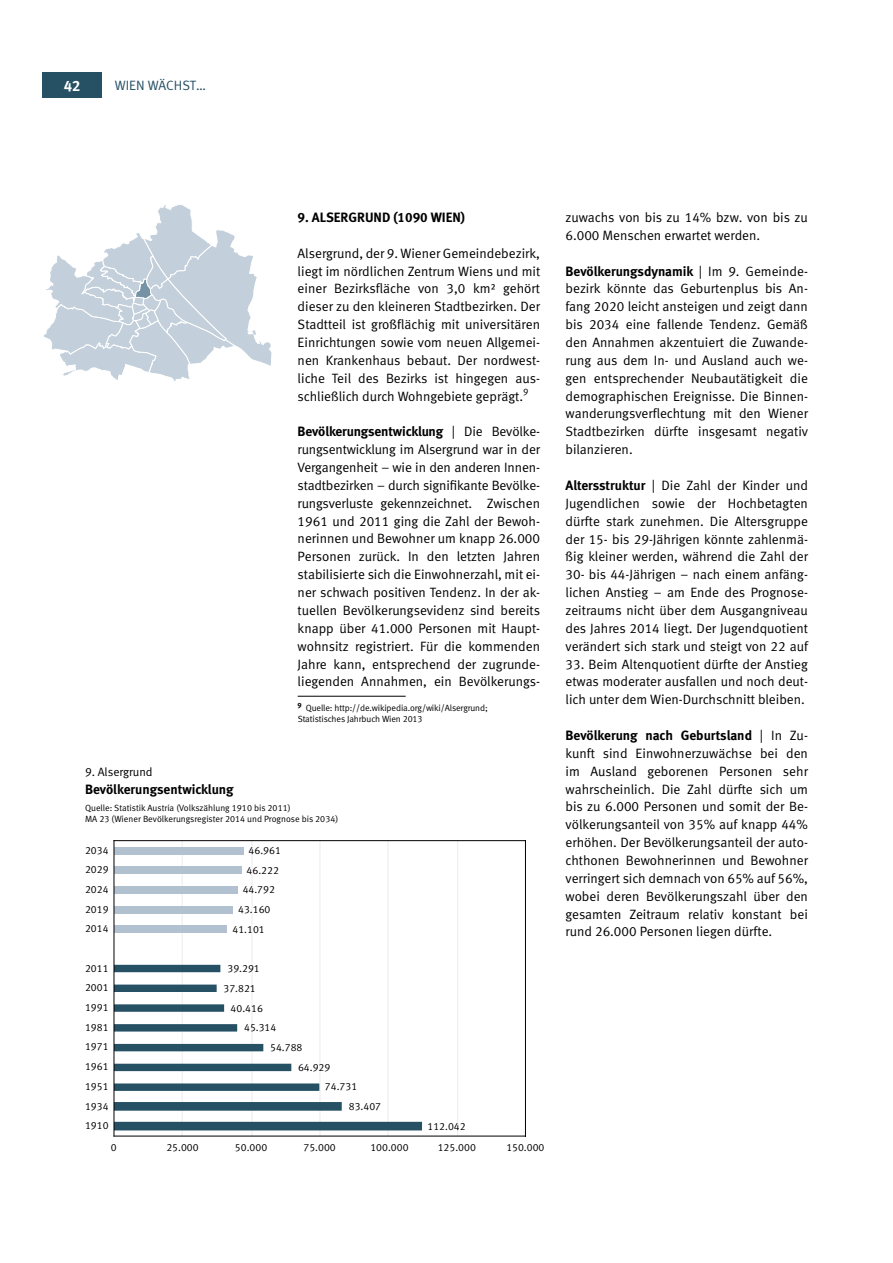
<style>
.page{position:relative;width:893px;height:1263px;background:#fff}
.page>*{position:absolute;margin:0;border:0;box-sizing:border-box;transform-origin:0 0}
.t1{font:15px "Meta Bold LF";color:#fff}
.t2{font:13.5px/17.9px "Meta Normal LF";color:#000;text-align:justify}
.t3{font:13.5px "Meta Bold LF";color:#000}
.t4{font:13.5px "Meta Normal LF";color:#265165}
.t5{font:12px "Meta Normal LF";color:#000}
.t6{font:10.5px "Meta Normal LF";color:#000}
.t7{font:9px/10.8px "Meta Normal LF";letter-spacing:-.01em;color:#000}
.s1{font-family:"Meta Bold LF"}
</style>
<div class="page">
<div style="left:43px;top:72px;width:59px;height:26px;background:#265165"></div>
<hr style="left:298px;top:696px;width:108px;height:1px;background:#000">
<svg style="left:43px;top:205px;width:229px;height:176px"></svg>
<hr style="left:457px;top:841px;width:1px;height:295px;background:#ececed">
<hr style="left:388px;top:841px;width:1px;height:295px;background:#ececed">
<hr style="left:320px;top:841px;width:1px;height:295px;background:#ececed">
<hr style="left:252px;top:841px;width:1px;height:295px;background:#ececed">
<hr style="left:182px;top:841px;width:1px;height:295px;background:#ececed">
<hr style="left:525px;top:841px;width:1px;height:295px;background:#000">
<hr style="left:114px;top:1136px;width:411px;height:1px;background:#000">
<hr style="left:114px;top:840px;width:411px;height:1px;background:#000">
<div style="left:114px;top:925px;width:113px;height:8px;background:#b1c1cf"></div>
<div style="left:114px;top:906px;width:119px;height:7px;background:#b1c1cf"></div>
<div style="left:114px;top:886px;width:123px;height:8px;background:#b1c1cf"></div>
<div style="left:114px;top:866px;width:127px;height:8px;background:#b1c1cf"></div>
<div style="left:114px;top:846px;width:129px;height:8px;background:#b1c1cf"></div>
<svg style="left:115px;top:965px;width:307px;height:165px"></svg>
<hr style="left:114px;top:841px;width:1px;height:295px;background:#000">
<p class="t1" style="left:64px;top:77px;width:18px">42</p>
<p class="t4" style="left:115px;top:78px;width:93px">WIEN WÄCHST…</p>
<p class="t3" style="left:298px;top:209px;width:169px">9. ALSERGRUND (1090 WIEN)</p>
<p class="t2" style="left:298px;top:244px;width:244px">Alsergrund, der 9. Wiener Gemeindebezirk, liegt im nördlichen Zentrum Wiens und mit einer Bezirksfläche von 3,0 km² gehört dieser zu den kleineren Stadtbezirken. Der Stadtteil ist großflächig mit universitären Einrichtungen sowie vom neuen Allgemei&shy;nen Krankenhaus bebaut. Der nordwest&shy;liche Teil des Bezirks ist hingegen aus&shy;schließlich durch Wohngebiete geprägt.<sup>9</sup></p>
<p class="t2" style="left:298px;top:422px;width:244px"><span class="s1">Bevölkerungsentwicklung</span> | Die Bevölke&shy;rungsentwicklung im Alsergrund war in der Vergangenheit – wie in den anderen Innen&shy;stadtbezirken – durch signifikante Bevölke&shy;rungsverluste gekennzeichnet. Zwischen 1961 und 2011 ging die Zahl der Bewoh&shy;nerinnen und Bewohner um knapp 26.000<br>Personen zurück. In den letzten Jahren stabilisierte sich die Einwohnerzahl, mit ei&shy;ner schwach positiven Tendenz. In der ak&shy;tuellen Bevölkerungsevidenz sind bereits knapp über 41.000 Personen mit Haupt&shy;wohnsitz registriert. Für die kommenden Jahre kann, entsprechend der zugrunde&shy;liegenden Annahmen, ein Bevölkerungs-</p>
<p class="t7" style="left:298px;top:703px;width:192px"><sup>9</sup> Quelle: http://de.wikipedia.org/wiki/Alsergrund;<br>Statistisches Jahrbuch Wien 2013</p>
<p class="t5" style="left:85px;top:764px;width:69px">9. Alsergrund</p>
<p class="t3" style="left:85px;top:781px;width:150px">Bevölkerungsentwicklung</p>
<p class="t7" style="left:85px;top:803px;width:255px">Quelle: Statistik Austria (Volkszählung 1910 bis 2011)<br>MA 23 (Wiener Bevölkerungsregister 2014 und Prognose bis 2034)</p>
<p class="t6" style="left:85px;top:844px;width:25px">2034</p>
<p class="t6" style="left:249px;top:844px;width:34px">46.961</p>
<p class="t6" style="left:85px;top:863px;width:25px">2029</p>
<p class="t6" style="left:247px;top:864px;width:34px">46.222</p>
<p class="t6" style="left:85px;top:883px;width:25px">2024</p>
<p class="t6" style="left:243px;top:884px;width:34px">44.792</p>
<p class="t6" style="left:85px;top:903px;width:25px">2019</p>
<p class="t6" style="left:238px;top:903px;width:34px">43.160</p>
<p class="t6" style="left:85px;top:922px;width:25px">2014</p>
<p class="t6" style="left:233px;top:923px;width:34px">41.101</p>
<p class="t6" style="left:85px;top:962px;width:25px">2011</p>
<p class="t6" style="left:228px;top:962px;width:34px">39.291</p>
<p class="t6" style="left:85px;top:982px;width:25px">2001</p>
<p class="t6" style="left:224px;top:982px;width:34px">37.821</p>
<p class="t6" style="left:85px;top:1001px;width:25px">1991</p>
<p class="t6" style="left:231px;top:1002px;width:34px">40.416</p>
<p class="t6" style="left:85px;top:1021px;width:25px">1981</p>
<p class="t6" style="left:244px;top:1021px;width:34px">45.314</p>
<p class="t6" style="left:85px;top:1041px;width:25px">1971</p>
<p class="t6" style="left:270px;top:1041px;width:34px">54.788</p>
<p class="t6" style="left:85px;top:1060px;width:25px">1961</p>
<p class="t6" style="left:298px;top:1061px;width:34px">64.929</p>
<p class="t6" style="left:85px;top:1080px;width:25px">1951</p>
<p class="t6" style="left:325px;top:1080px;width:34px">74.731</p>
<p class="t6" style="left:85px;top:1100px;width:25px">1934</p>
<p class="t6" style="left:349px;top:1100px;width:34px">83.407</p>
<p class="t6" style="left:85px;top:1119px;width:25px">1910</p>
<p class="t6" style="left:428px;top:1120px;width:40px">112.042</p>
<p class="t6" style="left:111px;top:1141px;width:7px">0</p>
<p class="t6" style="left:166px;top:1141px;width:34px">25.000</p>
<p class="t6" style="left:235px;top:1141px;width:34px">50.000</p>
<p class="t6" style="left:304px;top:1141px;width:34px">75.000</p>
<p class="t6" style="left:370px;top:1141px;width:40px">100.000</p>
<p class="t6" style="left:438px;top:1141px;width:40px">125.000</p>
<p class="t6" style="left:506px;top:1141px;width:40px">150.000</p>
<p class="t2" style="left:566px;top:208px;width:244px">zuwachs von bis zu 14% bzw. von bis zu<br>6.000 Menschen erwartet werden.</p>
<p class="t2" style="left:566px;top:262px;width:244px"><span class="s1">Bevölkerungsdynamik</span> | Im 9. Gemeinde&shy;bezirk könnte das Geburtenplus bis An&shy;fang 2020 leicht ansteigen und zeigt dann bis 2034 eine fallende Tendenz. Gemäß den Annahmen akzentuiert die Zuwande&shy;rung aus dem In- und Ausland auch we&shy;gen entsprechender Neubautätigkeit die demographischen Ereignisse. Die Binnen&shy;wanderungsverflechtung mit den Wiener Stadtbezirken dürfte insgesamt negativ bilanzieren.</p>
<p class="t2" style="left:566px;top:476px;width:244px"><span class="s1">Altersstruktur</span> | Die Zahl der Kinder und Jugendlichen sowie der Hochbetagten dürfte stark zunehmen. Die Altersgruppe der 15- bis 29-Jährigen könnte zahlenmä&shy;ßig kleiner werden, während die Zahl der 30- bis 44-Jährigen – nach einem anfäng&shy;lichen Anstieg – am Ende des Prognose&shy;zeitraums nicht über dem Ausgangniveau des Jahres 2014 liegt. Der Jugendquotient verändert sich stark und steigt von 22 auf</p>
<p class="t2" style="left:566px;top:655px;width:244px">33. Beim Altenquotient dürfte der Anstieg etwas moderater ausfallen und noch deut&shy;lich unter dem Wien-Durchschnitt bleiben.</p>
<p class="t2" style="left:566px;top:726px;width:244px"><span class="s1">Bevölkerung nach Geburtsland</span> | In Zu&shy;kunft sind Einwohnerzuwächse bei den im Ausland geborenen Personen sehr wahrscheinlich. Die Zahl dürfte sich um bis zu 6.000 Personen und somit der Be&shy;völkerungsanteil von 35% auf knapp 44% erhöhen. Der Bevölkerungsanteil der auto&shy;chthonen Bewohnerinnen und Bewohner verringert sich demnach von 65% auf 56%, wobei deren Bevölkerungszahl über den gesamten Zeitraum relativ konstant bei rund 26.000 Personen liegen dürfte.</p>
</div>
